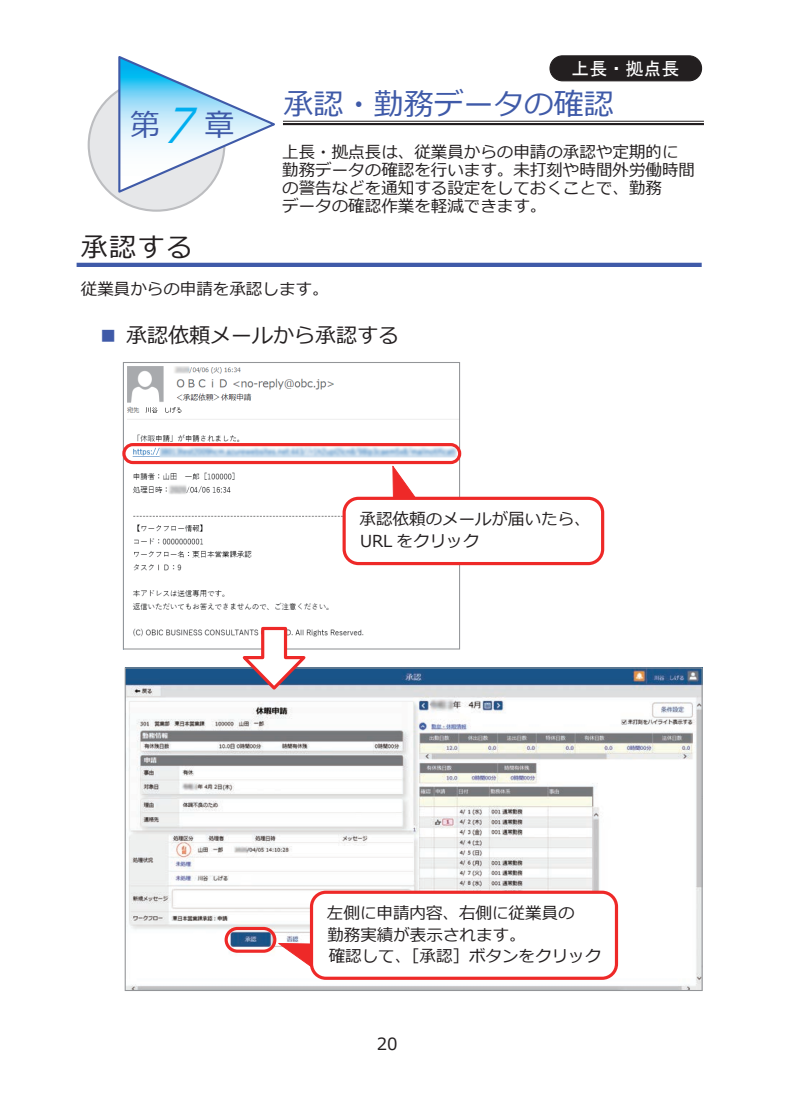
<style>
.page{position:relative;width:800px;height:1119px;background:#fff}
.page>*{position:absolute;margin:0;border:0;box-sizing:border-box;transform-origin:0 0}
.t1{font:italic 48.15px "Meiryo";color:#00aeef;scale:.88 1}
.RDタイトルスタイル{font:30px "Meiryo";color:#3f5aa8}
.見出し２{font:27px "Meiryo";color:#231f20}
.見出し３{font:21px "Meiryo";color:#231f20}
.流れ図スタイル角丸2行用{font:18px "MS Gothic";color:#fff}
.フッターページ数{font:16.8px "Meiryo";color:#231f20}
.概要スタイル{font:16.5px/18px "Meiryo";color:#231f20}
.注釈スタイル{font:16.5px/21.3px "Meiryo";color:#231f20}
.本文スタイル{font:16.5px "Meiryo";color:#231f20}
.s1{color:#3f5aa8}
</style>
<div class="page">
<hr style="left:283px;top:121px;width:420px;height:1px;background:#231f20">
<hr style="left:283px;top:123px;width:420px;height:2px;background:#231f20">
<div style="left:89px;top:79px;width:135px;height:132px;background:#e6e7e9;border-radius:50%"></div>
<svg style="left:117px;top:56px;width:158px;height:139px"></svg>
<hr style="left:77px;top:263px;width:624px;height:4px;background:#3f5aa8">
<div style="left:550px;top:56px;width:151px;height:25px;background:#231f20;border-radius:12px"></div>
<div style="left:549px;top:55px;width:153px;height:26px;border:1px solid #231f20;border-radius:12px"></div>
<img style="left:126px;top:366px;width:332px;height:271px">
<div style="left:123px;top:362px;width:337px;height:287px;border:1px solid #939598"></div>
<div style="left:122px;top:443px;width:339px;height:21px;border:3px solid #ee2928;border-radius:9px"></div>
<svg style="left:380px;top:464px;width:47px;height:32px"></svg>
<div style="left:344px;top:498px;width:258px;height:65px;background:#fff;border-radius:14px"></div>
<div style="left:342px;top:496px;width:262px;height:69px;border:3px solid #ee2928;border-radius:14px"></div>
<img style="left:127px;top:669px;width:573px;height:319px">
<div style="left:224px;top:926px;width:52px;height:26px;border:3px solid #ee2928;border-radius:11px"></div>
<svg style="left:240px;top:625px;width:71px;height:67px"></svg>
<svg style="left:277px;top:930px;width:39px;height:47px"></svg>
<div style="left:311px;top:892px;width:305px;height:86px;background:#fff;border-radius:14px"></div>
<div style="left:310px;top:890px;width:308px;height:89px;border:3px solid #ee2928;border-radius:14px"></div>
<p class="t1" style="left:154px;top:92px;width:76px">７</p>
<p class="RDタイトルスタイル" style="left:130px;top:104px;width:31px">第</p>
<p class="RDタイトルスタイル" style="left:204px;top:104px;width:31px">章</p>
<p class="流れ図スタイル角丸2行用" style="left:571px;top:59px;width:109px">上長・拠点長</p>
<p class="RDタイトルスタイル" style="left:283px;top:83px;width:331px">承認・勤務データの確認</p>
<p class="概要スタイル" style="left:282px;top:144px;width:414px">上長・拠点長は、従業員からの申請の承認や定期的に勤務データの確認を行います。未打刻や時間外労働時間の警告などを通知する設定をしておくことで、勤務<br>データの確認作業を軽減できます。</p>
<p class="見出し２" style="left:81px;top:229px;width:114px">承認する</p>
<p class="本文スタイル" style="left:81px;top:278px;width:249px">従業員からの申請を承認します。</p>
<p class="見出し３" style="left:98px;top:321px;width:303px"><span class="s1">■</span> 承認依頼メールから承認する</p>
<p class="注釈スタイル" style="left:359px;top:509px;width:232px">承認依頼のメールが届いたら、<br>URL をクリック</p>
<p class="注釈スタイル" style="left:327px;top:903px;width:249px">左側に申請内容、右側に従業員の勤務実績が表示されます。</p>
<p class="注釈スタイル" style="left:328px;top:945px;width:274px">確認して、［承認］ボタンをクリック</p>
<p class="フッターページ数" style="left:376px;top:1032px;width:22px">20</p>
</div>
